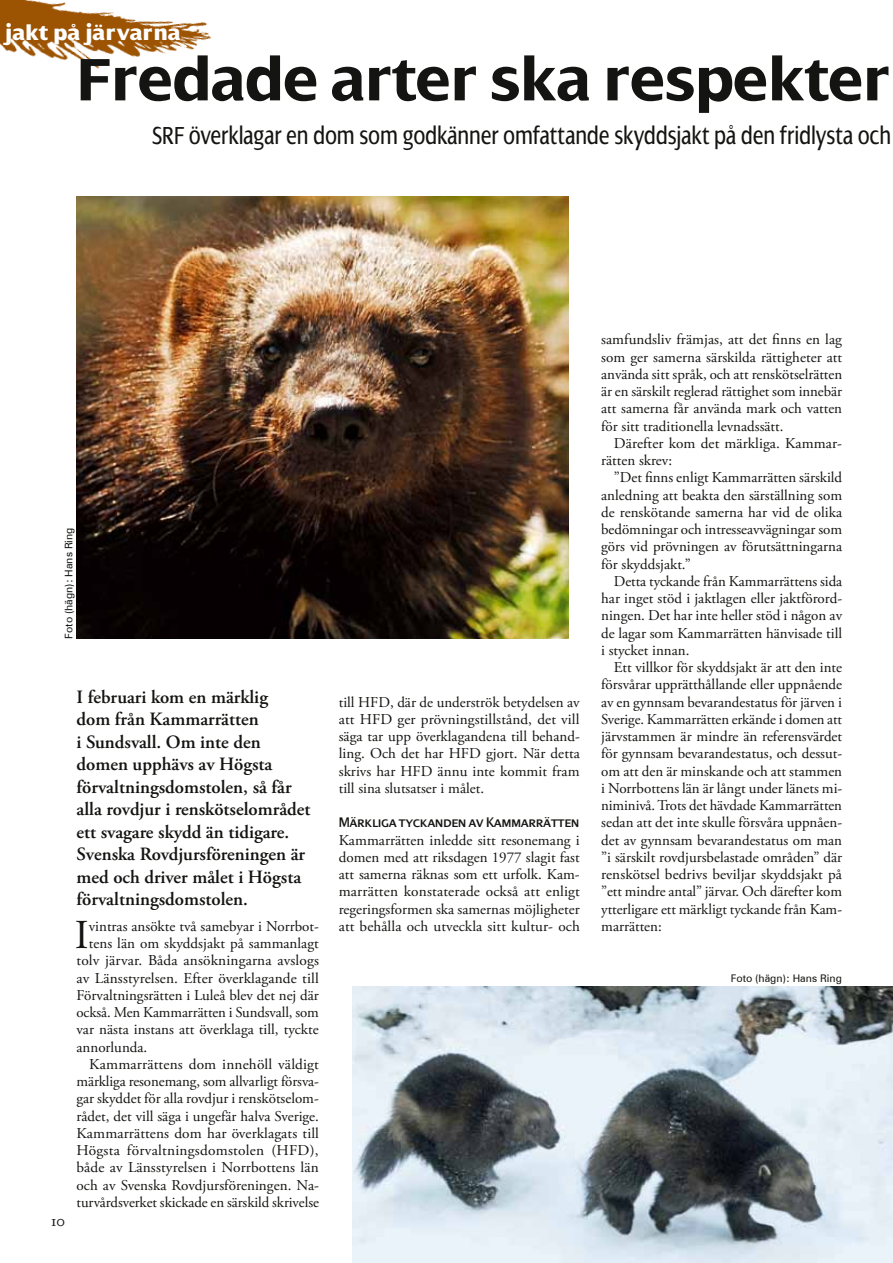
<style>
.page{position:relative;width:893px;height:1263px;background:#fff}
.page>*{position:absolute;margin:0;border:0;box-sizing:border-box;transform-origin:0 0}
.t1{font:700 64.5px "Dialog";letter-spacing:-.01em;color:#141412}
.t2{font:40.95px "Adobe Garamond Pro";color:#141412}
.t3{font:26.55px "Dialog Cond";color:#141412}
.t4{font:22.5px "Dialog X Bold";color:#fff}
.t5{font:600 18.75px/22.5px "Adobe Garamond Pro";color:#141412}
.t6{font:16.5px "Adobe Garamond Pro";color:#141412}
.t7{font:15px/17.2px "Adobe Garamond Pro";color:#141412;text-align:justify}
.t8{font:15px "Dialog Small Caps";letter-spacing:-.01em;color:#141412}
.t9{font:10.5px "Zurich BT";color:#141412}
</style>
<div class="page">
<img style="left:0;top:0;width:212px;height:69px">
<img style="left:353px;top:986px;width:540px;height:277px">
<img style="left:76px;top:197px;width:493px;height:442px">
<h3 class="t4" style="left:5px;top:21px;width:177px">jakt på järvarna</h3>
<h1 class="t1" style="left:77px;top:44px;width:815px">Fredade arter ska respekter</h1>
<h3 class="t3" style="left:153px;top:122px;width:740px">SRF överklagar en dom som godkänner omfattande skyddsjakt på den fridlysta och</h3>
<p class="t9" style="left:62px;top:638px;width:112px;rotate:-90deg">Foto (hägn): Hans Ring</p>
<p class="t6" style="left:51px;top:1211px;width:15px">10</p>
<p class="t5" style="left:77px;top:686px;width:236px">I februari kom en märklig<br>dom från Kammarrätten<br>i Sundsvall. Om inte den domen upphävs av Högsta förvaltningsdomstolen, så får alla rovdjur i renskötselområdet ett svagare skydd än tidigare.<br>Svenska Rovdjursföreningen är med och driver målet i Högsta förvaltningsdomstolen.</p>
<h2 class="t2" style="left:75px;top:910px;width:15px">I</h2>
<p class="t7" style="left:89px;top:918px;width:232px">vintras ansökte två samebyar i Norrbot-</p>
<p class="t7" style="left:89px;top:935px;width:231px">tens län om skyddsjakt på sammanlagt</p>
<p class="t7" style="left:77px;top:952px;width:244px">tolv järvar. Båda ansökningarna avslogs</p>
<p class="t7" style="left:77px;top:970px;width:244px">av Länsstyrelsen. Efter överklagande till</p>
<p class="t7" style="left:77px;top:987px;width:244px">Förvaltningsrätten i Luleå blev det nej där</p>
<p class="t7" style="left:77px;top:1004px;width:244px">också. Men Kammarrätten i Sundsvall, som</p>
<p class="t7" style="left:77px;top:1021px;width:244px">var nästa instans att överklaga till, tyckte</p>
<p class="t7" style="left:77px;top:1039px;width:72px">annorlunda.</p>
<p class="t7" style="left:89px;top:1056px;width:231px">Kammarrättens dom innehöll väldigt</p>
<p class="t7" style="left:77px;top:1073px;width:244px">märkliga resonemang, som allvarligt försva-</p>
<p class="t7" style="left:77px;top:1090px;width:244px">gar skyddet för alla rovdjur i renskötselom-</p>
<p class="t7" style="left:77px;top:1108px;width:244px">rådet, det vill säga i ungefär halva Sverige.</p>
<p class="t7" style="left:77px;top:1125px;width:244px">Kammarrättens dom har överklagats till</p>
<p class="t7" style="left:77px;top:1142px;width:244px">Högsta förvaltningsdomstolen (HFD),</p>
<p class="t7" style="left:77px;top:1159px;width:244px">både av Länsstyrelsen i Norrbottens län</p>
<p class="t7" style="left:77px;top:1177px;width:244px">och av Svenska Rovdjursföreningen. Na-</p>
<p class="t7" style="left:77px;top:1194px;width:244px">turvårdsverket skickade en särskild skrivelse</p>
<p class="t7" style="left:339px;top:694px;width:243px">till HFD, där de underströk betydelsen av att HFD ger prövningstillstånd, det vill säga tar upp överklagandena till behand&shy;ling. Och det har HFD gjort. När detta skrivs har HFD ännu inte kommit fram till sina slutsatser i målet.</p>
<p class="t8" style="left:339px;top:814px;width:242px">Märkliga tyckanden av Kammarrätten</p>
<p class="t7" style="left:339px;top:832px;width:243px">Kammarrätten inledde sitt resonemang i domen med att riksdagen 1977 slagit fast att samerna räknas som ett urfolk. Kam&shy;marrätten konstaterade också att enligt regeringsformen ska samernas möjligheter att behålla och utveckla sitt kultur- och</p>
<p class="t7" style="left:601px;top:331px;width:243px">samfundsliv främjas, att det finns en lag som ger samerna särskilda rättigheter att använda sitt språk, och att renskötselrätten är en särskilt reglerad rättighet som innebär att samerna får använda mark och vatten för sitt traditionella levnadssätt.</p>
<p class="t7" style="left:601px;top:435px;width:242px;text-indent:13px">Därefter kom det märkliga. Kammar&shy;rätten skrev:</p>
<p class="t7" style="left:601px;top:469px;width:242px;text-indent:13px">”Det finns enligt Kammarrätten särskild anledning att beakta den särställning som de renskötande samerna har vid de olika bedömningar och intresseavvägningar som görs vid prövningen av förutsättningarna för skyddsjakt.”</p>
<p class="t7" style="left:601px;top:573px;width:243px;text-indent:13px">Detta tyckande från Kammarrättens sida har inget stöd i jaktlagen eller jaktförord&shy;ningen. Det har inte heller stöd i någon av de lagar som Kammarrätten hänvisade till i stycket innan.</p>
<p class="t7" style="left:601px;top:659px;width:243px;text-indent:13px">Ett villkor för skyddsjakt är att den inte försvårar upprätthållande eller uppnående av en gynnsam bevarandestatus för järven i Sverige. Kammarrätten erkände i domen att järvstammen är mindre än referensvärdet för gynnsam bevarandestatus, och dessut&shy;om att den är minskande och att stammen i Norrbottens län är långt under länets mi&shy;niminivå. Trots det hävdade Kammarrätten sedan att det inte skulle försvåra uppnåen&shy;det av gynnsam bevarandestatus om man ”i särskilt rovdjursbelastade områden” där renskötsel bedrivs beviljar skyddsjakt på ”ett mindre antal” järvar. Och därefter kom ytterligare ett märkligt tyckande från Kam&shy;marrätten:</p>
<p class="t9" style="left:731px;top:972px;width:112px">Foto (hägn): Hans Ring</p>
</div>
